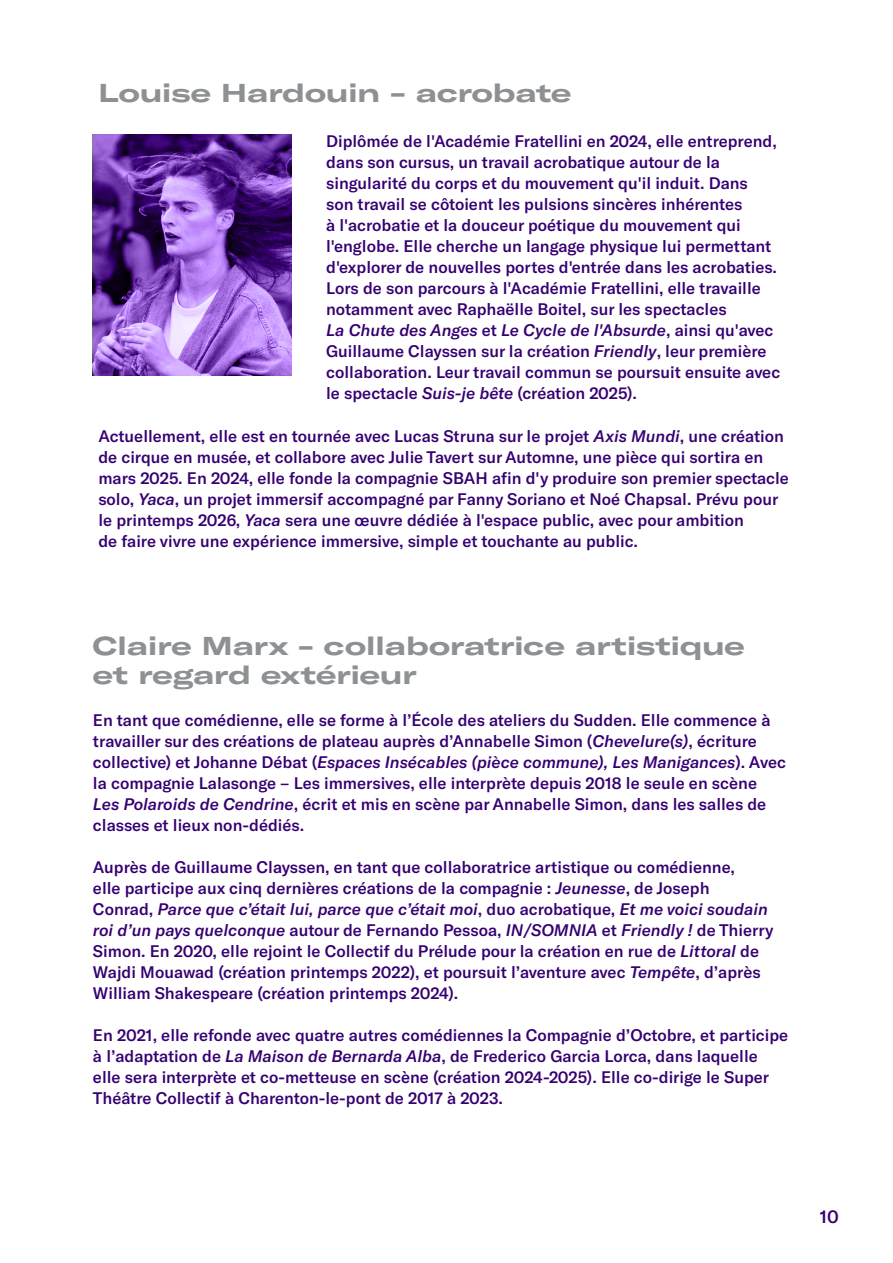
<style>
.page{position:relative;width:893px;height:1263px;background:#fff}
.page>*{position:absolute;margin:0;border:0;box-sizing:border-box;transform-origin:0 0}
.t1{font:700 expanded 25.5px "GT America";color:#8d9194}
.t2{font:500 18px "GT America";color:#360072}
.t3{font:500 16.5px/21px "GT America";color:#360072}
.s1{font-style:italic}
</style>
<div class="page">
<svg style="left:93px;top:134px;width:198px;height:241px;background:#7c4db0"></svg>
<p class="t1" style="left:98px;top:77px;width:474px">Louise Hardouin - acrobate</p>
<p class="t3" style="left:326px;top:131px;width:452px">Diplômée de l'Académie Fratellini en 2024, elle entreprend, dans son cursus, un travail acrobatique autour de la singularité du corps et du mouvement qu'il induit. Dans son travail se côtoient les pulsions sincères inhérentes<br>à l'acrobatie et la douceur poétique du mouvement qui l'englobe. Elle cherche un langage physique lui permettant d'explorer de nouvelles portes d'entrée dans les acrobaties.</p>
<p class="t3" style="left:326px;top:278px;width:436px">Lors de son parcours à l'Académie Fratellini, elle travaille notamment avec Raphaëlle Boitel, sur les spectacles</p>
<p class="t3" style="left:326px;top:320px;width:456px"><span class="s1">La Chute des Anges</span> et <span class="s1">Le Cycle de l'Absurde</span>, ainsi qu'avec Guillaume Clayssen sur la création <span class="s1">Friendly</span>, leur première collaboration. Leur travail commun se poursuit ensuite avec le spectacle <span class="s1">Suis-je bête</span> (création 2025).</p>
<p class="t3" style="left:98px;top:426px;width:692px">Actuellement, elle est en tournée avec Lucas Struna sur le projet <span class="s1">Axis Mundi</span>, une création de cirque en musée, et collabore avec Julie Tavert sur Automne, une pièce qui sortira en mars 2025. En 2024, elle fonde la compagnie SBAH afin d'y produire son premier spectacle solo, <span class="s1">Yaca</span>, un projet immersif accompagné par Fanny Soriano et Noé Chapsal. Prévu pour le printemps 2026, <span class="s1">Yaca</span> sera une œuvre dédiée à l'espace public, avec pour ambition</p>
<p class="t3" style="left:98px;top:531px;width:541px">de faire vivre une expérience immersive, simple et touchante au public.</p>
<p class="t1" style="left:93px;top:630px;width:653px">Claire Marx - collaboratrice artistique</p>
<p class="t1" style="left:93px;top:659px;width:325px">et regard extérieur</p>
<p class="t3" style="left:93px;top:709px;width:694px">En tant que comédienne, elle se forme à l’École des ateliers du Sudden. Elle commence à travailler sur des créations de plateau auprès d’Annabelle Simon (<span class="s1">Chevelure(s)</span>, écriture collective) et Johanne Débat (<span class="s1">Espaces Insécables (pièce commune), Les Manigances</span>). Avec la compagnie Lalasonge – Les immersives, elle interprète depuis 2018 le seule en scène <span class="s1">Les Polaroids de Cendrine</span>, écrit et mis en scène par Annabelle Simon, dans les salles de classes et lieux non-dédiés.</p>
<p class="t3" style="left:93px;top:856px;width:643px">Auprès de Guillaume Clayssen, en tant que collaboratrice artistique ou comédienne,</p>
<p class="t3" style="left:93px;top:877px;width:618px">elle participe aux cinq dernières créations de la compagnie : <span class="s1">Jeunesse</span>, de Joseph</p>
<p class="t3" style="left:93px;top:898px;width:682px">Conrad, <span class="s1">Parce que c’était lui, parce que c’était moi</span>, duo acrobatique, <span class="s1">Et me voici soudain roi d’un pays quelconque</span> autour de Fernando Pessoa, <span class="s1">IN/SOMNIA</span> et <span class="s1">Friendly !</span> de Thierry Simon. En 2020, elle rejoint le Collectif du Prélude pour la création en rue de <span class="s1">Littoral</span> de Wajdi Mouawad (création printemps 2022), et poursuit l’aventure avec <span class="s1">Tempête</span>, d’après William Shakespeare (création printemps 2024).</p>
<p class="t3" style="left:93px;top:1024px;width:697px">En 2021, elle refonde avec quatre autres comédiennes la Compagnie d’Octobre, et participe à l’adaptation de <span class="s1">La Maison de Bernarda Alba</span>, de Frederico Garcia Lorca, dans laquelle elle sera interprète et co-metteuse en scène (création 2024-2025). Elle co-dirige le Super Théâtre Collectif à Charenton-le-pont de 2017 à 2023.</p>
<p class="t2" style="left:820px;top:1206px;width:21px">10</p>
</div>
